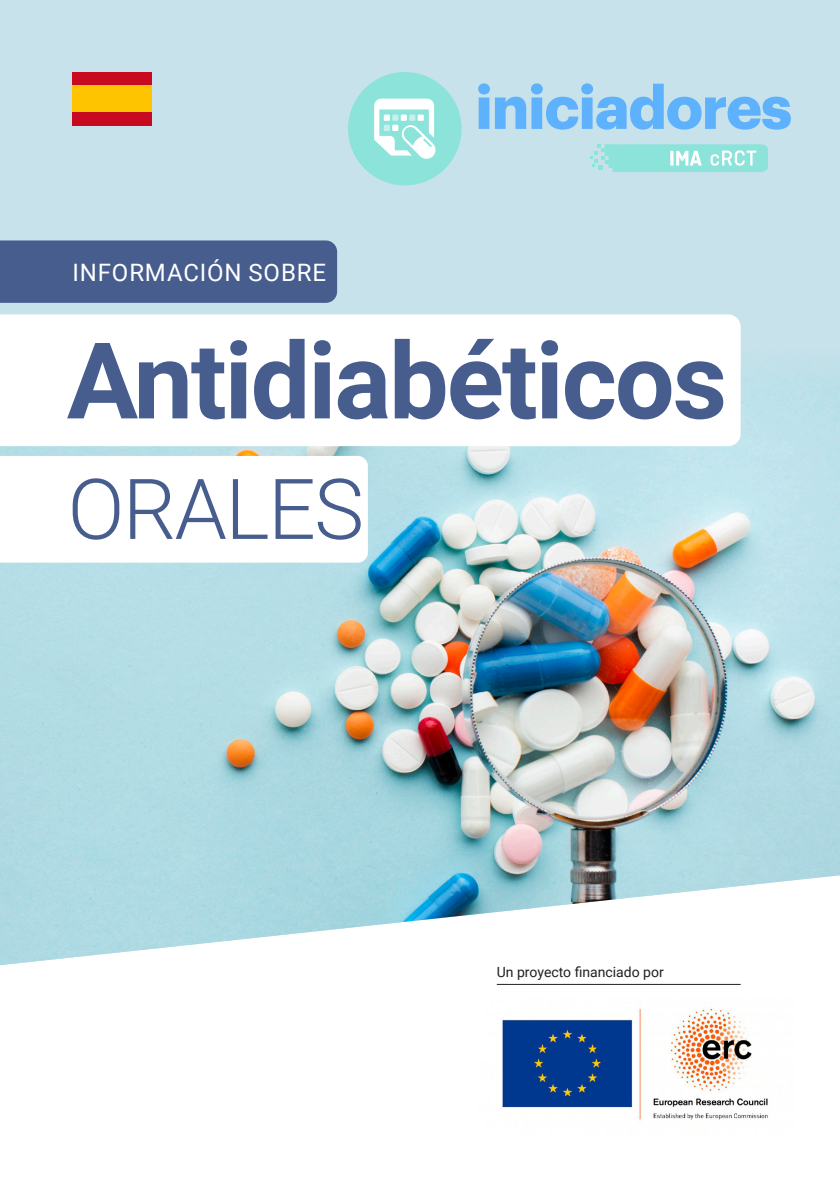
<style>
.page{position:relative;width:840px;height:1191px;background:#fff}
.page>*{position:absolute;margin:0;border:0;box-sizing:border-box;transform-origin:0 0}
.t1{font:700 106px "Roboto";letter-spacing:-.02em;color:#465d8e}
.t2{font:300 84px "Roboto";letter-spacing:-.02em;color:#465d8e}
.t3{font:700 60px "Graphik";letter-spacing:-.02em;color:#5eb1fd}
.t4{font:24px "Roboto";letter-spacing:.035em;color:#fff}
.t5{font:14px "Roboto";color:#231f20}
</style>
<div class="page">
<div style="left:0;top:0;width:839px;height:446px;background:#c7e2eb"></div>
<img style="left:0;top:348px;width:839px;height:617px">
<div style="left:0;top:314px;width:740px;height:132px;background:#fff"></div>
<svg style="left:0;top:456px;width:367px;height:106px"></svg>
<div style="left:0;top:240px;width:337px;height:63px;background:#465d8e"></div>
<img style="left:501px;top:1007px;width:267px;height:113px">
<hr style="left:496px;top:984px;width:244px;height:1px;background:#231f20">
<svg style="left:590px;top:144px;width:177px;height:28px;background:#9ce5df"></svg>
<div style="left:348px;top:72px;width:113px;height:113px;background:#8ce3da;border-radius:50%"></div>
<svg style="left:374px;top:99px;width:62px;height:60px"></svg>
<div style="left:72px;top:72px;width:80px;height:53px;background:#c70a1f"></div>
<div style="left:72px;top:85px;width:80px;height:27px;background:#ffc400"></div>
<p class="t4" style="left:72px;top:255px;width:255px">INFORMACIÓN SOBRE</p>
<p class="t3" style="left:475px;top:61px;width:318px">iniciadores</p>
<p class="t1" style="left:67px;top:306px;width:661px">Antidiabéticos</p>
<p class="t2" style="left:67px;top:450px;width:298px">ORALES</p>
<p class="t5" style="left:496px;top:962px;width:168px">Un proyecto financiado por</p>
</div>
